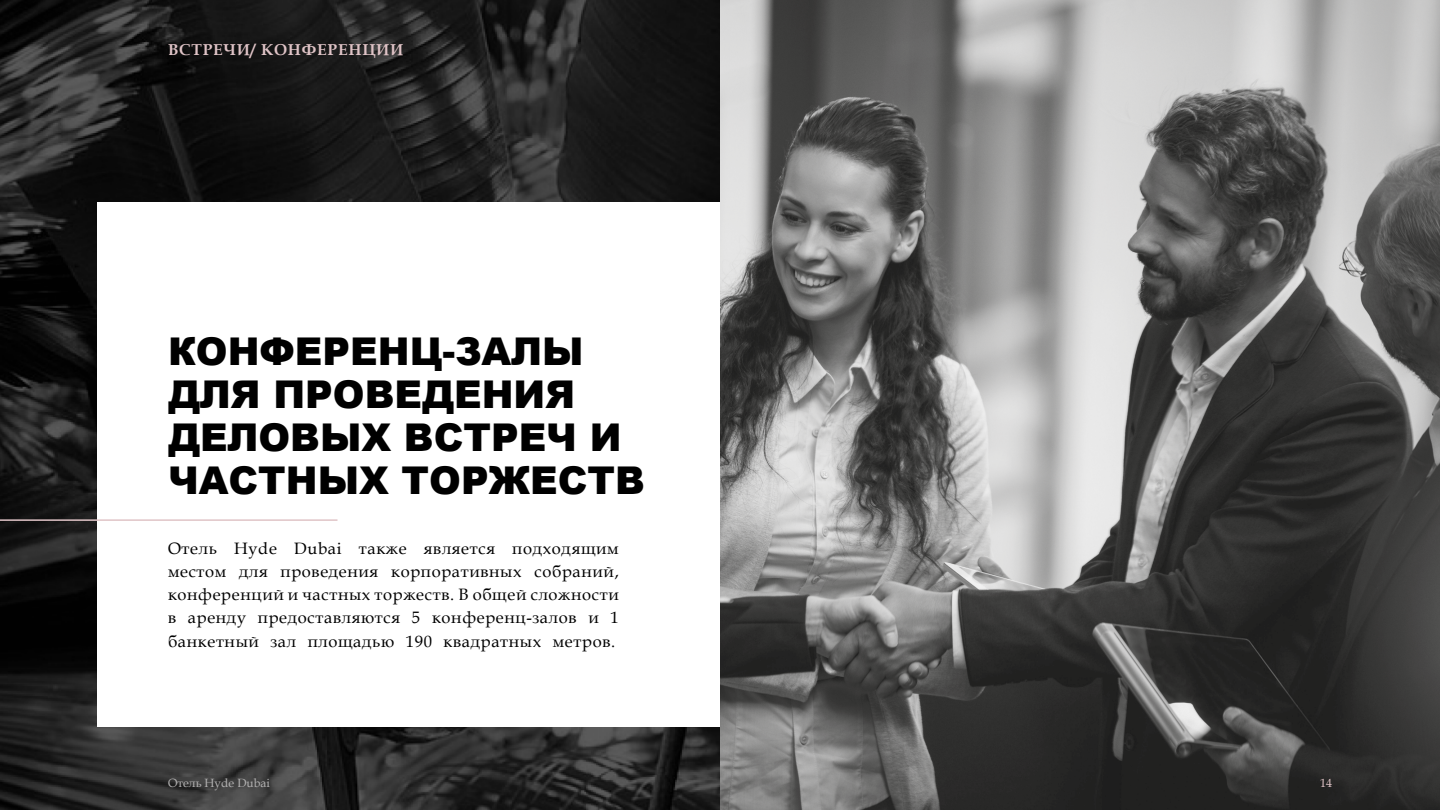
<style>
.page{position:relative;width:1440px;height:810px;background:#fff}
.page>*{position:absolute;margin:0;border:0;box-sizing:border-box;transform-origin:0 0}
.t1{font:900 38.25px/43px "Arial";color:#000}
.t2{font:16.5px "Book Antiqua";letter-spacing:.04em;color:#000}
.t3{font:700 15.75px "Book Antiqua";letter-spacing:.05em;color:#e0c4c7}
.t4{font:12px "Book Antiqua";color:#b3b2b2}
.t5{font:12px "Book Antiqua";color:#e0c4c7}
</style>
<div class="page">
<img style="left:0;top:0;width:720px;height:810px">
<div style="left:98px;top:202px;width:622px;height:525px;background:#fff"></div>
<hr style="left:0;top:519px;width:338px;height:2px;background:#e0c4c7">
<img style="left:720px;top:0;width:720px;height:810px">
<p class="t3" style="left:168px;top:39px;width:237px">ВСТРЕЧИ/ КОНФЕРЕНЦИИ</p>
<h1 class="t1" style="left:168px;top:329px;width:478px">КОНФЕРЕНЦ-ЗАЛЫ<br>ДЛЯ ПРОВЕДЕНИЯ<br>ДЕЛОВЫХ ВСТРЕЧ И<br>ЧАСТНЫХ ТОРЖЕСТВ</h1>
<p class="t2" style="left:168px;top:536px;width:50px">Отель</p>
<p class="t2" style="left:234px;top:536px;width:44px">Hyde</p>
<p class="t2" style="left:294px;top:536px;width:49px">Dubai</p>
<p class="t2" style="left:359px;top:536px;width:49px">также</p>
<p class="t2" style="left:424px;top:536px;width:73px">является</p>
<p class="t2" style="left:512px;top:536px;width:108px">подходящим</p>
<p class="t2" style="left:534px;top:560px;width:86px">собраний,</p>
<p class="t2" style="left:281px;top:560px;width:99px">проведения</p>
<p class="t2" style="left:391px;top:560px;width:132px">корпоративных</p>
<p class="t2" style="left:168px;top:560px;width:60px">местом</p>
<p class="t2" style="left:168px;top:583px;width:452px">конференций и частных торжеств В. общей сложности</p>
<p class="t2" style="left:611px;top:606px;width:10px">1</p>
<p class="t2" style="left:239px;top:560px;width:30px">для</p>
<p class="t2" style="left:432px;top:606px;width:146px">конференц-залов</p>
<p class="t2" style="left:412px;top:606px;width:10px">5</p>
<p class="t2" style="left:188px;top:606px;width:60px">аренду</p>
<p class="t2" style="left:258px;top:606px;width:144px">предоставляются</p>
<p class="t2" style="left:168px;top:606px;width:10px">в</p>
<p class="t2" style="left:588px;top:606px;width:12px">и</p>
<p class="t2" style="left:168px;top:629px;width:92px">банкетный</p>
<p class="t2" style="left:271px;top:629px;width:27px">зал</p>
<p class="t2" style="left:308px;top:629px;width:88px">площадью</p>
<p class="t2" style="left:406px;top:629px;width:28px">190</p>
<p class="t2" style="left:444px;top:629px;width:99px">квадратных</p>
<p class="t2" style="left:553px;top:629px;width:64px">метров.</p>
<p class="t4" style="left:168px;top:775px;width:103px">Отель Hyde Dubai</p>
<p class="t5" style="left:1320px;top:775px;width:13px">14</p>
</div>
